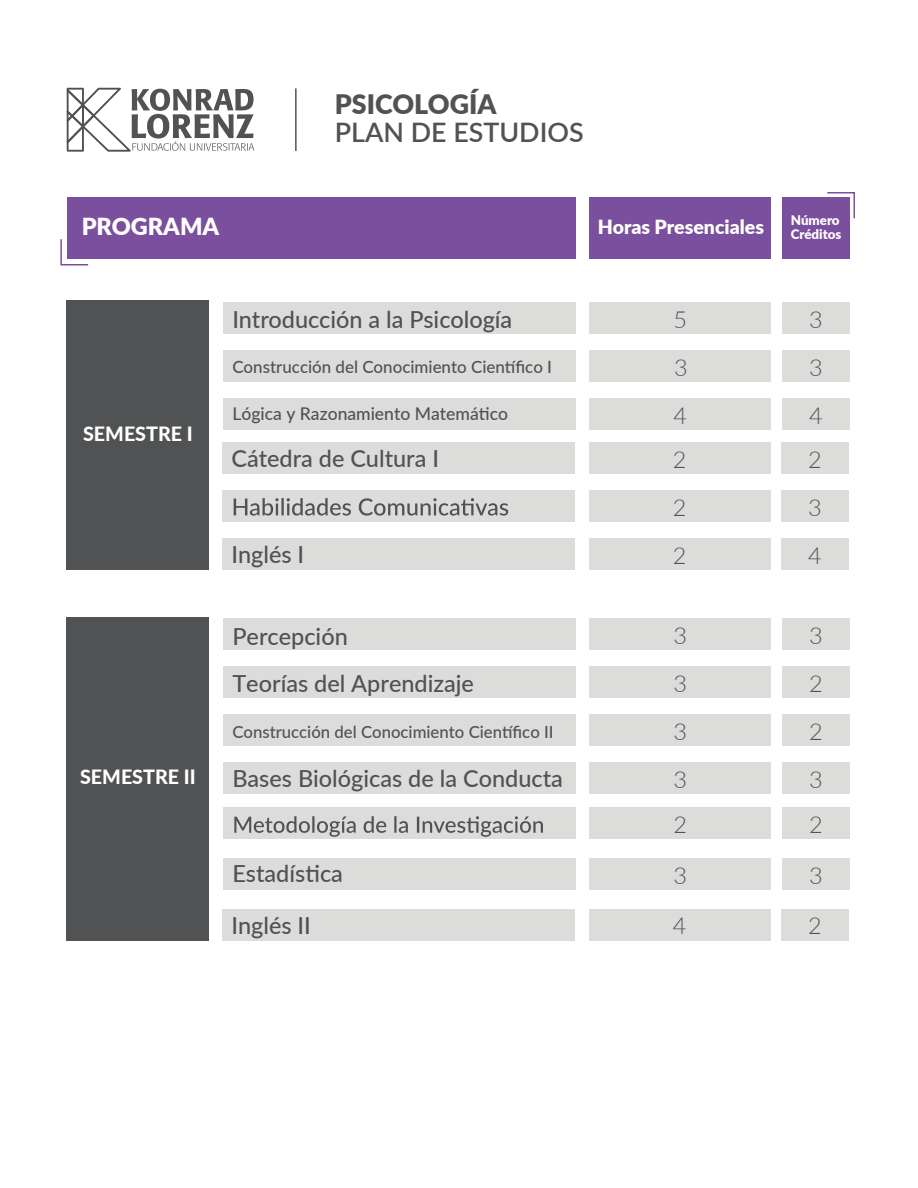
<style>
.page{position:relative;width:918px;height:1188px;background:#fff}
.page>*{position:absolute;margin:0;border:0;box-sizing:border-box;transform-origin:0 0}
.t1{font:600 26.85px "Lato";color:#505253}
.t2{font:900 26.85px "Lato";color:#505253}
.t3{font:900 23.55px "Lato";color:#fff}
.t4{font:500 23.4px "Lato";color:#505253}
.t5{font:300 23.4px "Lato";color:#505253}
.t6{font:800 19.65px "Lato";color:#fff}
.t7{font:900 19.5px "Lato";color:#fff}
.t8{font:500 17.55px "Lato";color:#505253}
.t9{font:500 16.95px "Lato";color:#505253}
.t10{font:500 16.8px "Lato";color:#505253}
.t11{font:900 13.2px/14px "Lato";color:#fff}
</style>
<div class="page">
<div style="left:223px;top:302px;width:353px;height:32px;background:#dcdddb"></div>
<svg style="left:67px;top:88px;width:187px;height:64px"></svg>
<hr style="left:295px;top:88px;width:2px;height:63px;background:#505253">
<div style="left:67px;top:300px;width:142px;height:270px;background:#505253"></div>
<div style="left:67px;top:197px;width:509px;height:62px;background:#7a4f9e"></div>
<svg style="left:60px;top:239px;width:29px;height:27px"></svg>
<div style="left:590px;top:302px;width:181px;height:32px;background:#dcdddb"></div>
<div style="left:782px;top:302px;width:68px;height:32px;background:#dcdddb"></div>
<div style="left:782px;top:197px;width:68px;height:62px;background:#7a4f9e"></div>
<div style="left:223px;top:350px;width:353px;height:32px;background:#dcdddb"></div>
<div style="left:590px;top:350px;width:181px;height:32px;background:#dcdddb"></div>
<div style="left:782px;top:350px;width:68px;height:32px;background:#dcdddb"></div>
<div style="left:223px;top:398px;width:353px;height:32px;background:#dcdddb"></div>
<div style="left:590px;top:398px;width:181px;height:32px;background:#dcdddb"></div>
<div style="left:782px;top:398px;width:68px;height:32px;background:#dcdddb"></div>
<div style="left:223px;top:619px;width:353px;height:31px;background:#dcdddb"></div>
<div style="left:67px;top:617px;width:142px;height:323px;background:#505253"></div>
<div style="left:590px;top:619px;width:181px;height:31px;background:#dcdddb"></div>
<div style="left:782px;top:619px;width:68px;height:31px;background:#dcdddb"></div>
<div style="left:223px;top:667px;width:353px;height:31px;background:#dcdddb"></div>
<div style="left:590px;top:667px;width:181px;height:31px;background:#dcdddb"></div>
<div style="left:782px;top:667px;width:68px;height:31px;background:#dcdddb"></div>
<div style="left:223px;top:715px;width:353px;height:31px;background:#dcdddb"></div>
<div style="left:590px;top:715px;width:181px;height:31px;background:#dcdddb"></div>
<div style="left:782px;top:715px;width:68px;height:31px;background:#dcdddb"></div>
<div style="left:223px;top:763px;width:353px;height:31px;background:#dcdddb"></div>
<div style="left:590px;top:763px;width:181px;height:31px;background:#dcdddb"></div>
<div style="left:782px;top:763px;width:68px;height:31px;background:#dcdddb"></div>
<div style="left:223px;top:808px;width:353px;height:31px;background:#dcdddb"></div>
<div style="left:590px;top:808px;width:181px;height:31px;background:#dcdddb"></div>
<div style="left:782px;top:808px;width:68px;height:31px;background:#dcdddb"></div>
<svg style="left:827px;top:192px;width:28px;height:27px"></svg>
<div style="left:590px;top:197px;width:181px;height:62px;background:#7a4f9e"></div>
<div style="left:223px;top:859px;width:353px;height:31px;background:#dcdddb"></div>
<div style="left:590px;top:859px;width:181px;height:31px;background:#dcdddb"></div>
<div style="left:782px;top:859px;width:68px;height:31px;background:#dcdddb"></div>
<svg style="left:234px;top:816px;width:309px;height:21px"></svg>
<div style="left:222px;top:442px;width:353px;height:32px;background:#dcdddb"></div>
<div style="left:589px;top:442px;width:181px;height:32px;background:#dcdddb"></div>
<div style="left:781px;top:442px;width:68px;height:32px;background:#dcdddb"></div>
<div style="left:222px;top:490px;width:353px;height:32px;background:#dcdddb"></div>
<svg style="left:234px;top:498px;width:274px;height:18px"></svg>
<div style="left:589px;top:490px;width:181px;height:32px;background:#dcdddb"></div>
<div style="left:781px;top:490px;width:68px;height:32px;background:#dcdddb"></div>
<div style="left:222px;top:538px;width:353px;height:32px;background:#dcdddb"></div>
<div style="left:589px;top:538px;width:181px;height:32px;background:#dcdddb"></div>
<div style="left:781px;top:538px;width:68px;height:32px;background:#dcdddb"></div>
<div style="left:222px;top:909px;width:353px;height:31px;background:#dcdddb"></div>
<div style="left:589px;top:909px;width:181px;height:31px;background:#dcdddb"></div>
<div style="left:781px;top:909px;width:68px;height:31px;background:#dcdddb"></div>
<p class="t2" style="left:335px;top:84px;width:163px">PSICOLOGÍA</p>
<p class="t1" style="left:335px;top:113px;width:250px">PLAN DE ESTUDIOS</p>
<p class="t3" style="left:82px;top:209px;width:139px">PROGRAMA</p>
<p class="t11" style="left:791px;top:212px;width:52px">Número<br>Créditos</p>
<p class="t7" style="left:598px;top:213px;width:168px">Horas Presenciales</p>
<p class="t6" style="left:83px;top:419px;width:111px">SEMESTRE I</p>
<p class="t6" style="left:80px;top:762px;width:117px">SEMESTRE II</p>
<p class="t4" style="left:232px;top:302px;width:281px">Introducción a la Psicología</p>
<p class="t9" style="left:232px;top:354px;width:321px">Construcción del Conocimiento Científico I</p>
<p class="t8" style="left:232px;top:401px;width:277px">Lógica y Razonamiento Matemático</p>
<p class="t5" style="left:674px;top:303px;width:15px">5</p>
<p class="t5" style="left:809px;top:303px;width:15px">3</p>
<p class="t5" style="left:674px;top:351px;width:15px">3</p>
<p class="t5" style="left:809px;top:351px;width:15px">3</p>
<p class="t5" style="left:674px;top:399px;width:15px">4</p>
<p class="t5" style="left:809px;top:399px;width:15px">4</p>
<p class="t4" style="left:232px;top:442px;width:209px">Cátedra de Cultura I</p>
<p class="t5" style="left:673px;top:443px;width:15px">2</p>
<p class="t5" style="left:808px;top:443px;width:15px">2</p>
<p class="t5" style="left:673px;top:491px;width:15px">2</p>
<p class="t5" style="left:808px;top:491px;width:15px">3</p>
<p class="t4" style="left:232px;top:538px;width:74px">Inglés I</p>
<p class="t5" style="left:673px;top:539px;width:15px">2</p>
<p class="t5" style="left:808px;top:539px;width:15px">4</p>
<p class="t4" style="left:232px;top:619px;width:117px">Percepción</p>
<p class="t4" style="left:232px;top:667px;width:243px">Teorías del Aprendizaje</p>
<p class="t10" style="left:232px;top:720px;width:323px">Construcción del Conocimiento Científico II</p>
<p class="t4" style="left:232px;top:761px;width:332px">Bases Biológicas de la Conducta</p>
<p class="t4" style="left:232px;top:857px;width:112px">Estadística</p>
<p class="t5" style="left:674px;top:619px;width:15px">3</p>
<p class="t5" style="left:809px;top:619px;width:15px">3</p>
<p class="t5" style="left:674px;top:667px;width:15px">3</p>
<p class="t5" style="left:809px;top:667px;width:15px">2</p>
<p class="t5" style="left:674px;top:715px;width:15px">3</p>
<p class="t5" style="left:809px;top:715px;width:15px">2</p>
<p class="t5" style="left:674px;top:763px;width:15px">3</p>
<p class="t5" style="left:809px;top:763px;width:15px">3</p>
<p class="t5" style="left:674px;top:808px;width:15px">2</p>
<p class="t5" style="left:809px;top:808px;width:15px">2</p>
<p class="t5" style="left:674px;top:859px;width:15px">3</p>
<p class="t5" style="left:809px;top:859px;width:15px">3</p>
<p class="t4" style="left:232px;top:909px;width:81px">Inglés II</p>
<p class="t5" style="left:673px;top:910px;width:15px">4</p>
<p class="t5" style="left:808px;top:910px;width:15px">2</p>
</div>
